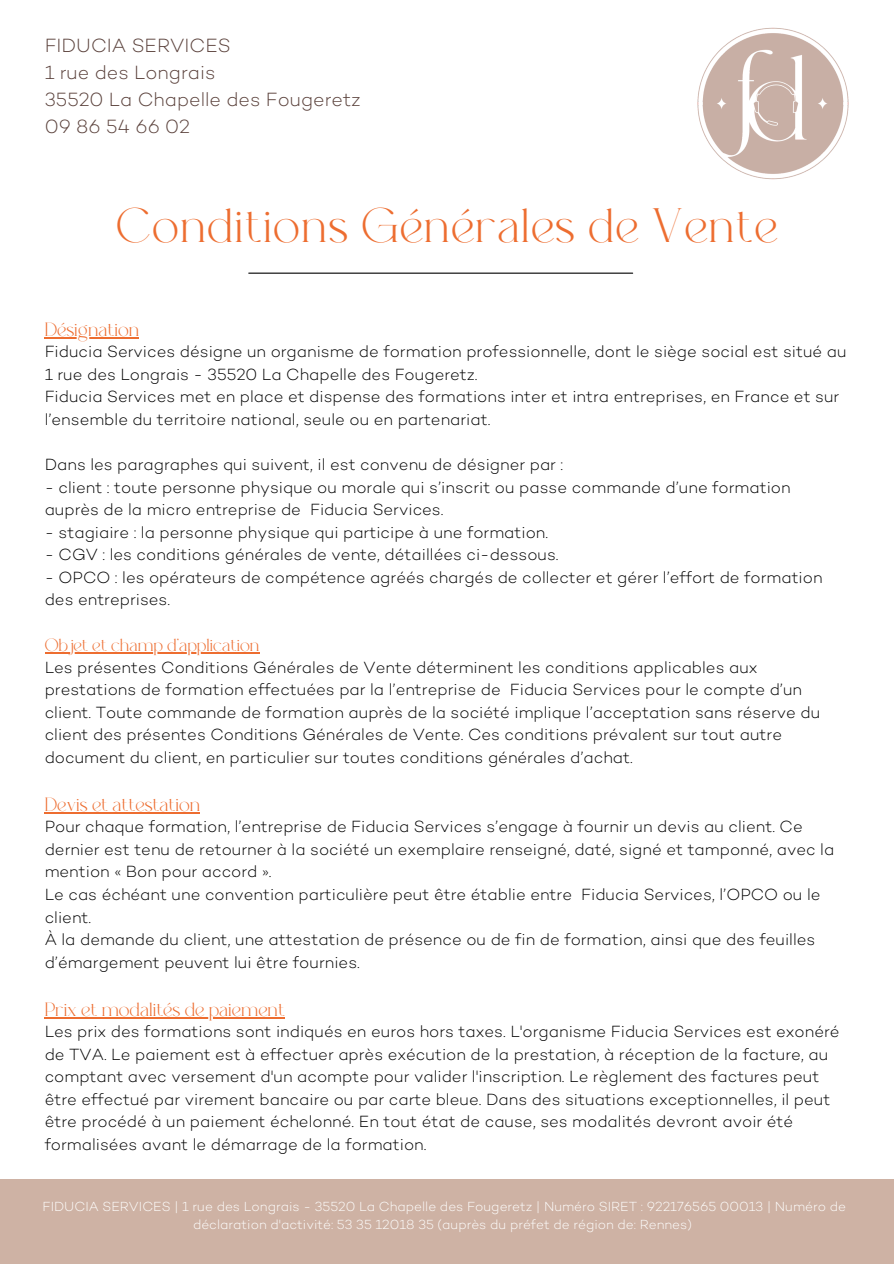
<style>
.page{position:relative;width:894px;height:1264px;background:#fff}
.page>*{position:absolute;margin:0;border:0;box-sizing:border-box;transform-origin:0 0}
.t1{font:45px "Rebelleon Typeface";letter-spacing:.025em;color:#ed6d30}
.t2{font:300 19.5px/27px "Campton";color:#5b423c}
.t3{font:18px "Rebelleon Typeface";color:#ed6d30}
.t4{font:300 16.5px/22.5px "Campton";color:#000}
.t5{font:300 13.35px/17.9px "Campton";color:#fffffe;text-align:center}
.s1{font-family:"Rebelleon Typeface";font-weight:400;color:#ed6d30}
</style>
<div class="page">
<hr style="left:249px;top:272px;width:383px;height:2px;background:#000">
<img style="left:555px;top:27px;width:294px;height:247px">
<hr style="left:45px;top:337px;width:94px;height:1px;background:#ed6d30">
<hr style="left:45px;top:652px;width:214px;height:1px;background:#ed6d30">
<hr style="left:45px;top:812px;width:155px;height:1px;background:#ed6d30">
<hr style="left:45px;top:1017px;width:240px;height:1px;background:#ed6d30">
<div style="left:0;top:1179px;width:893px;height:84px;background:#ceb2a4"></div>
<h3 class="t2" style="left:45px;top:34px;width:317px">FIDUCIA SERVICES<br>1 rue des Longrais<br>35520 La Chapelle des Fougeretz<br>09 86 54 66 02</h3>
<h3 class="t1" style="left:116px;top:197px;width:662px">Conditions Générales de Vente</h3>
<h2 class="t3" style="left:45px;top:318px;width:96px">Désignation</h2>
<h2 class="t4" style="left:45px;top:342px;width:803px">Fiducia Services désigne un organisme de formation professionnelle, dont le siège social est situé au 1 rue des Longrais - 35520 La Chapelle des Fougeretz.<br>Fiducia Services met en place et dispense des formations inter et intra entreprises, en France et sur l’ensemble du territoire national, seule ou en partenariat.</h2>
<h1 class="t4" style="left:45px;top:455px;width:520px">Dans les paragraphes qui suivent, il est convenu de désigner par :</h1>
<h1 class="t4" style="left:45px;top:477px;width:747px">- client : toute personne physique ou morale qui s’inscrit ou passe commande d’une formation auprès de la micro entreprise de Fiducia Services.</h1>
<h1 class="t4" style="left:45px;top:522px;width:505px">- stagiaire : la personne physique qui participe à une formation.</h1>
<h1 class="t4" style="left:45px;top:545px;width:515px">- CGV : les conditions générales de vente, détaillées ci-dessous.</h1>
<h1 class="t4" style="left:45px;top:567px;width:779px">- OPCO : les opérateurs de compétence agréés chargés de collecter et gérer l’effort de formation des entreprises.</h1>
<h3 class="t4" style="left:45px;top:636px;width:777px"><span class="s1">Objet et champ d’application<br></span>Les présentes Conditions Générales de Vente déterminent les conditions applicables aux prestations de formation effectuées par la l’entreprise de Fiducia Services pour le compte d’un client. Toute commande de formation auprès de la société implique l’acceptation sans réserve du client des présentes Conditions Générales de Vente. Ces conditions prévalent sur tout autre document du client, en particulier sur toutes conditions générales d’achat.</h3>
<h3 class="t3" style="left:45px;top:793px;width:157px">Devis et attestation</h3>
<h3 class="t4" style="left:45px;top:817px;width:790px">Pour chaque formation, l’entreprise de Fiducia Services s’engage à fournir un devis au client. Ce dernier est tenu de retourner à la société un exemplaire renseigné, daté, signé et tamponné, avec la mention « Bon pour accord ».<br>Le cas échéant une convention particulière peut être établie entre Fiducia Services, l’OPCO ou le client.<br>À la demande du client, une attestation de présence ou de fin de formation, ainsi que des feuilles d’émargement peuvent lui être fournies.</h3>
<h3 class="t3" style="left:45px;top:997px;width:242px">Prix et modalités de paiement</h3>
<h3 class="t4" style="left:45px;top:1022px;width:796px">Les prix des formations sont indiqués en euros hors taxes. L'organisme Fiducia Services est exonéré de TVA. Le paiement est à effectuer après exécution de la prestation, à réception de la facture, au comptant avec versement d'un acompte pour valider l'inscription. Le règlement des factures peut être effectué par virement bancaire ou par carte bleue. Dans des situations exceptionnelles, il peut être procédé à un paiement échelonné. En tout état de cause, ses modalités devront avoir été formalisées avant le démarrage de la formation.</h3>
<p class="t5" style="left:43px;top:1198px;width:804px">FIDUCIA SERVICES | 1 rue des Longrais - 35520 La Chapelle des Fougeretz | Numéro SIRET : 922176565 00013 | Numéro de déclaration d'activité: 53 35 12018 35 (auprès du préfet de région de: Rennes)</p>
</div>
